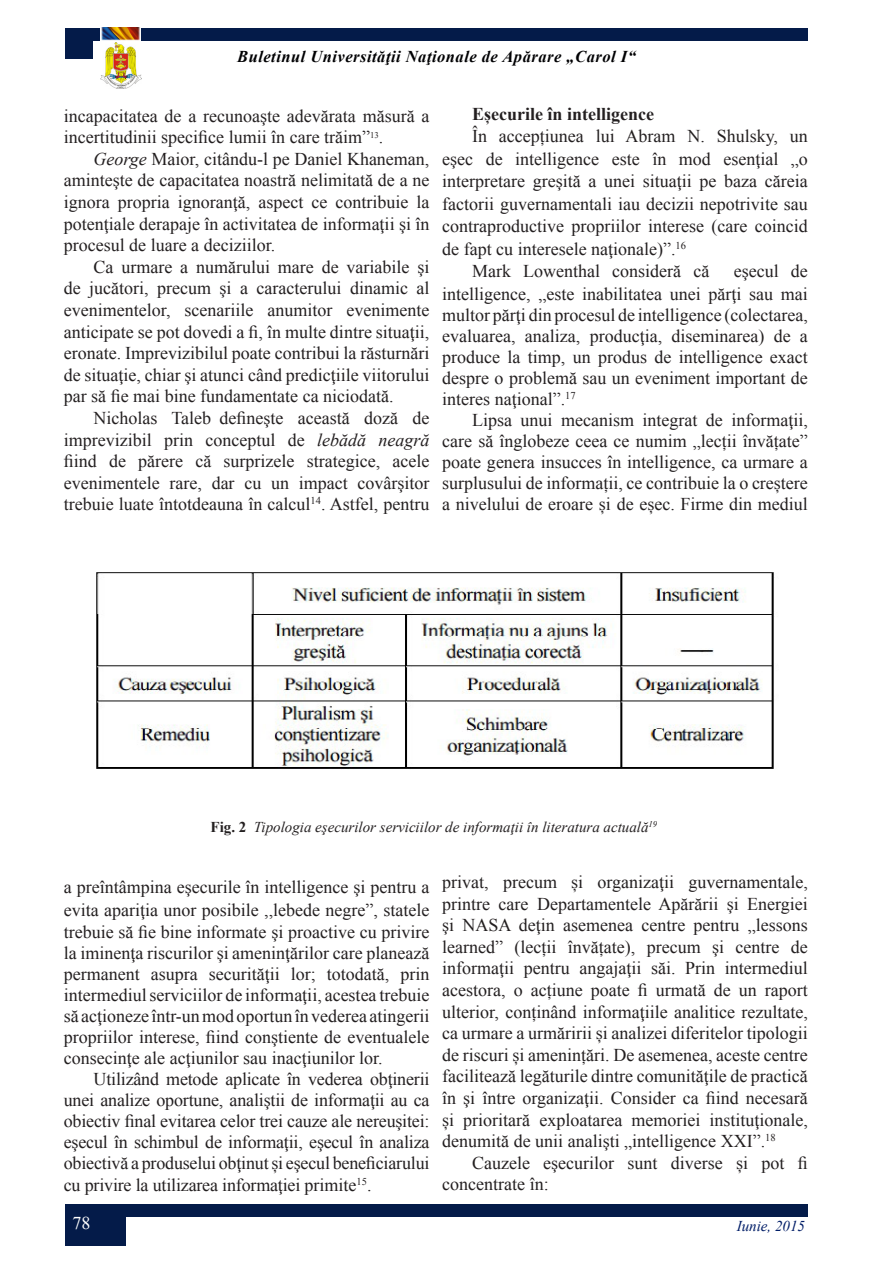
<style>
.page{position:relative;width:893px;height:1263px;background:#fff}
.page>*{position:absolute;margin:0;border:0;box-sizing:border-box;transform-origin:0 0}
.t1{font:18px/21.6px "Times New Roman";color:#231f20;text-align:justify}
.t2{font:700 18px "Times New Roman";color:#231f20}
.t3{font:18px "Times New Roman";color:#fff}
.t4{font:italic 700 16.5px "Times New Roman";letter-spacing:.03em;color:#000103}
.t5{font:italic 15px "Times New Roman";color:#231f20}
.t6{font:italic 15px "Times New Roman";color:#001d67}
.s1{font-style:italic}
.s2{font-weight:700;font-style:normal}
</style>
<div class="page">
<img style="left:101px;top:43px;width:40px;height:45px">
<div style="left:65px;top:1204px;width:743px;height:12px;background:#041b49"></div>
<div style="left:65px;top:1216px;width:61px;height:30px;background:#041b49"></div>
<div style="left:65px;top:28px;width:743px;height:12px;background:#041b49"></div>
<img style="left:101px;top:27px;width:40px;height:14px">
<div style="left:65px;top:37px;width:28px;height:22px;background:#041b49"></div>
<img style="left:96px;top:572px;width:678px;height:197px">
<p class="t4" style="left:237px;top:45px;width:400px">Buletinul Universităţii Naţionale de Apărare „Carol I“</p>
<p class="t1" style="left:64px;top:104px;width:367px">incapacitatea de a recunoaşte adevărata măsură a incertitudinii specifice lumii în care trăim”<sup>13</sup>.</p>
<p class="t1" style="left:64px;top:147px;width:367px;text-indent:30px"><span class="s1">George</span> Maior, citându-l pe Daniel Khaneman, aminteşte de capacitatea noastră nelimitată de a ne ignora propria ignoranţă, aspect ce contribuie la potenţiale derapaje în activitatea de informaţii şi în procesul de luare a deciziilor.</p>
<p class="t1" style="left:64px;top:255px;width:367px;text-indent:30px">Ca urmare a numărului mare de variabile şi de jucători, precum şi a caracterului dinamic al evenimentelor, scenariile anumitor evenimente anticipate se pot dovedi a fi, în multe dintre situaţii, eronate. Imprevizibilul poate contribui la răsturnări de situaţie, chiar şi atunci când predicţiile viitorului par să fie mai bine fundamentate ca niciodată.</p>
<p class="t1" style="left:64px;top:407px;width:367px;text-indent:30px">Nicholas Taleb defineşte această doză de imprevizibil prin conceptul de <span class="s1">lebădă neagră </span>fiind de părere că surprizele strategice, acele evenimentele rare, dar cu un impact covârşitor trebuie luate întotdeauna în calcul<sup>14</sup>. Astfel, pentru</p>
<p class="t2" style="left:472px;top:101px;width:183px">Eșecurile în intelligence</p>
<p class="t1" style="left:442px;top:125px;width:367px;line-height:22.5px;text-indent:30px">În accepțiunea lui Abram N. Shulsky, un eşec de intelligence este în mod esenţial „o interpretare greşită a unei situaţii pe baza căreia factorii guvernamentali iau decizii nepotrivite sau contraproductive propriilor interese (care coincid de fapt cu interesele naţionale)”.<sup>16</sup></p>
<p class="t1" style="left:472px;top:260px;width:239px">Mark Lowenthal consideră că</p>
<p class="t1" style="left:442px;top:260px;width:367px;text-indent:292px">eşecul de intelligence, „este inabilitatea unei părţi sau mai multor părţi din procesul de intelligence (colectarea, evaluarea, analiza, producţia, diseminarea) de a produce la timp, un produs de intelligence exact despre o problemă sau un eveniment important de interes naţional”.<sup>17</sup></p>
<p class="t1" style="left:442px;top:409px;width:367px;line-height:21px;text-indent:30px">Lipsa unui mecanism integrat de informaţii, care să înglobeze ceea ce numim „lecții învățate” poate genera insucces în intelligence, ca urmare a surplusului de informații, ce contribuie la o creștere a nivelului de eroare și de eșec. Firme din mediul</p>
<p class="t5" style="left:211px;top:816px;width:448px"><span class="s2">Fig. 2</span> Tipologia eşecurilor serviciilor de informaţii în literatura actuală<sup>19</sup></p>
<p class="t1" style="left:64px;top:876px;width:367px">a preîntâmpina eşecurile în intelligence şi pentru a evita apariţia unor posibile ,,lebede negre”, statele trebuie să fie bine informate şi proactive cu privire la iminenţa riscurilor şi ameninţărilor care planează permanent asupra securităţii lor; totodată, prin intermediul serviciilor de informaţii, acestea trebuie să acţioneze într-un mod oportun în vederea atingerii propriilor interese, fiind conştiente de eventualele consecinţe ale acţiunilor sau inacţiunilor lor.</p>
<p class="t1" style="left:64px;top:1068px;width:367px;line-height:21.1px;text-indent:30px">Utilizând metode aplicate în vederea obţinerii unei analize oportune, analiştii de informaţii au ca obiectiv final evitarea celor trei cauze ale nereuşitei: eşecul în schimbul de informaţii, eşecul în analiza obiectivă a produselui obţinut și eşecul beneficiarului cu privire la utilizarea informaţiei primite<sup>15</sup>.</p>
<p class="t1" style="left:442px;top:871px;width:367px">privat, precum și organizaţii guvernamentale, printre care Departamentele Apărării şi Energiei şi NASA deţin asemenea centre pentru „lessons learned” (lecții învățate), precum şi centre de informaţii pentru angajaţii săi. Prin intermediul acestora, o acțiune poate fi urmată de un raport ulterior, conținând informaţiile analitice rezultate, ca urmare a urmăririi și analizei diferitelor tipologii de riscuri și amenințări. De asemenea, aceste centre facilitează legăturile dintre comunităţile de practică în şi între organizaţii. Consider ca fiind necesară și prioritară exploatarea memoriei instituţionale, denumită de unii analişti „intelligence XXI”.<sup>18</sup></p>
<p class="t1" style="left:442px;top:1151px;width:367px;text-indent:30px">Cauzele eşecurilor sunt diverse și pot fi concentrate în:</p>
<p class="t3" style="left:73px;top:1210px;width:19px">78</p>
<p class="t6" style="left:737px;top:1216px;width:70px">Iunie, 2015</p>
</div>
